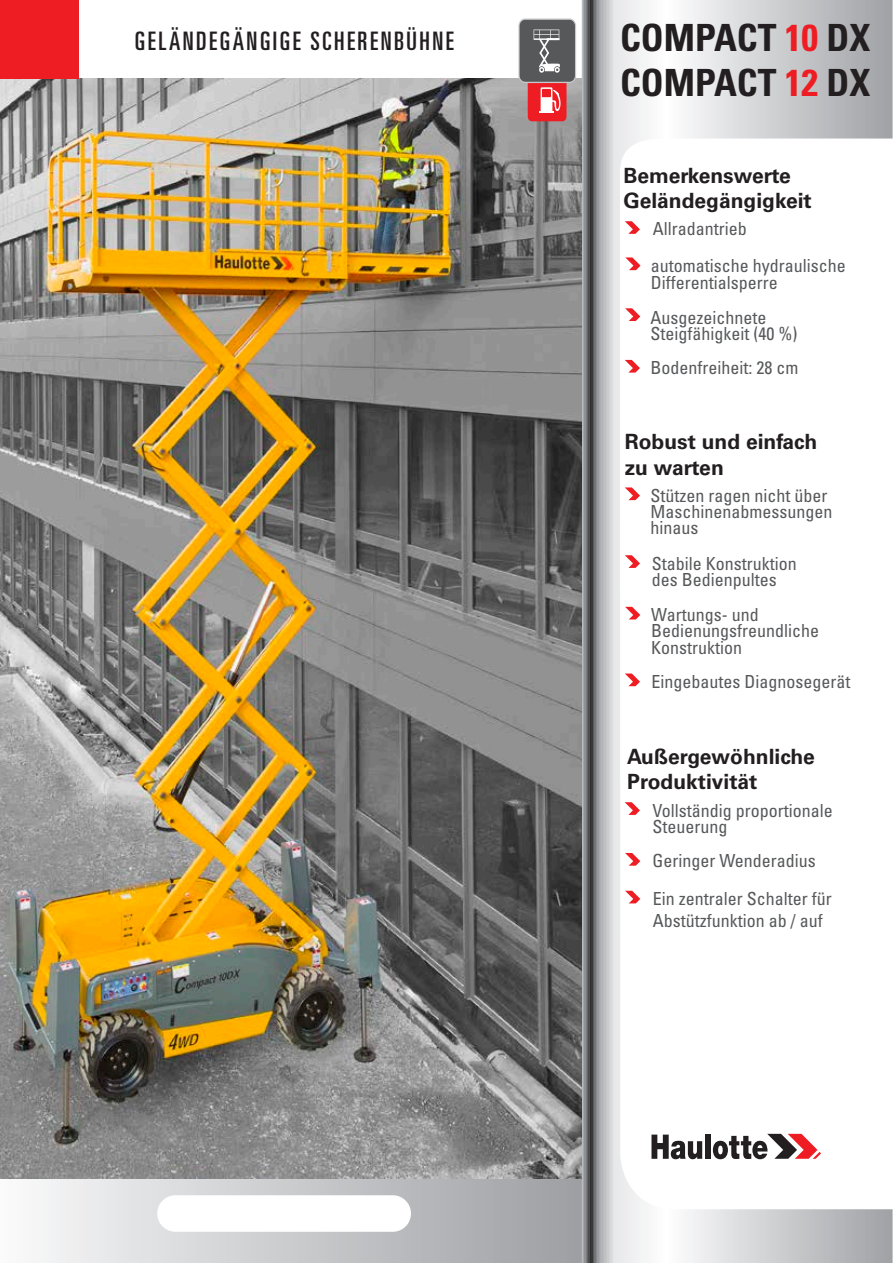
<style>
.page{position:relative;width:893px;height:1263px;background:#fff}
.page>*{position:absolute;margin:0;border:0;box-sizing:border-box;transform-origin:0 0}
.t1{font:700 condensed 37.5px/45px "Univers";color:#231f20}
.t2{font:ultra-condensed 25.5px "Univers";letter-spacing:.1em;color:#231f20}
.t3{font:700 21px/25.2px "Univers";color:#231f20}
.t4{font:condensed 18px/16.2px "Univers";color:#57585a}
.s1{color:#ee1d23}
</style>
<div class="page">
<div style="left:0;top:1177px;width:589px;height:86px;background:linear-gradient(to right,#f9fafa,#9b9da1)"></div>
<div style="left:157px;top:1195px;width:254px;height:37px;background:#fff;border-radius:18px"></div>
<svg style="left:582px;top:0;width:311px;height:1263px"></svg>
<img style="left:0;top:79px;width:581px;height:1100px">
<svg style="left:625px;top:891px;width:15px;height:12px"></svg>
<svg style="left:625px;top:853px;width:15px;height:13px"></svg>
<svg style="left:625px;top:802px;width:15px;height:13px"></svg>
<svg style="left:625px;top:555px;width:15px;height:13px"></svg>
<svg style="left:625px;top:487px;width:15px;height:13px"></svg>
<svg style="left:625px;top:257px;width:15px;height:13px"></svg>
<svg style="left:625px;top:221px;width:15px;height:13px"></svg>
<svg style="left:625px;top:308px;width:15px;height:13px"></svg>
<svg style="left:625px;top:360px;width:15px;height:13px"></svg>
<svg style="left:625px;top:673px;width:15px;height:13px"></svg>
<svg style="left:625px;top:607px;width:15px;height:12px"></svg>
<div style="left:520px;top:22px;width:58px;height:103px;background:#231f20;opacity:.25"></div>
<div style="left:528px;top:78px;width:38px;height:43px;background:#ee1d23;border-radius:4px"></div>
<div style="left:519px;top:19px;width:56px;height:63px;background:#57585a;border-radius:6px"></div>
<div style="left:518px;top:19px;width:58px;height:64px;border:1px solid #c7c8ca;border-radius:6px"></div>
<svg style="left:539px;top:87px;width:22px;height:26px"></svg>
<svg style="left:534px;top:30px;width:26px;height:43px"></svg>
<div style="left:0;top:0;width:79px;height:79px;background:#ee1d23"></div>
<h2 class="t2" style="left:135px;top:26px;width:320px">GELÄNDEGÄNGIGE SCHERENBÜHNE</h2>
<h1 class="t1" style="left:620px;top:15px;width:252px">COMPACT <span class="s1">10</span> DX<br>COMPACT <span class="s1">12</span> DX</h1>
<p class="t3" style="left:623px;top:163px;width:190px">Bemerkenswerte<br>Geländegängigkeit</p>
<p class="t4" style="left:653px;top:220px;width:95px">Allradantrieb</p>
<p class="t4" style="left:651px;top:258px;width:196px">automatische hydraulische<br>Differentialsperre</p>
<p class="t4" style="left:651px;top:309px;width:148px">Ausgezeichnete<br>Steigfähigkeit (40 %)</p>
<p class="t4" style="left:651px;top:359px;width:149px">Bodenfreiheit: 28 cm</p>
<p class="t3" style="left:625px;top:430px;width:194px">Robust und einfach zu warten</p>
<p class="t4" style="left:651px;top:487px;width:183px">Stützen ragen nicht über<br>Maschinenabmessungen hinaus</p>
<p class="t4" style="left:652px;top:555px;width:146px">Stabile Konstruktion des Bedienpultes</p>
<p class="t4" style="left:651px;top:606px;width:169px">Wartungs- und<br>Bedienungsfreundliche<br>Konstruktion</p>
<p class="t4" style="left:651px;top:673px;width:200px">Eingebautes Diagnosegerät</p>
<p class="t3" style="left:627px;top:744px;width:189px">Außergewöhnliche<br>Produktivität</p>
<p class="t4" style="left:652px;top:802px;width:182px">Vollständig proportionale<br>Steuerung</p>
<p class="t4" style="left:652px;top:852px;width:165px">Geringer Wenderadius</p>
<p class="t4" style="left:653px;top:888px;width:180px;line-height:21.6px">Ein zentraler Schalter für<br>Abstützfunktion ab / auf</p>
</div>
